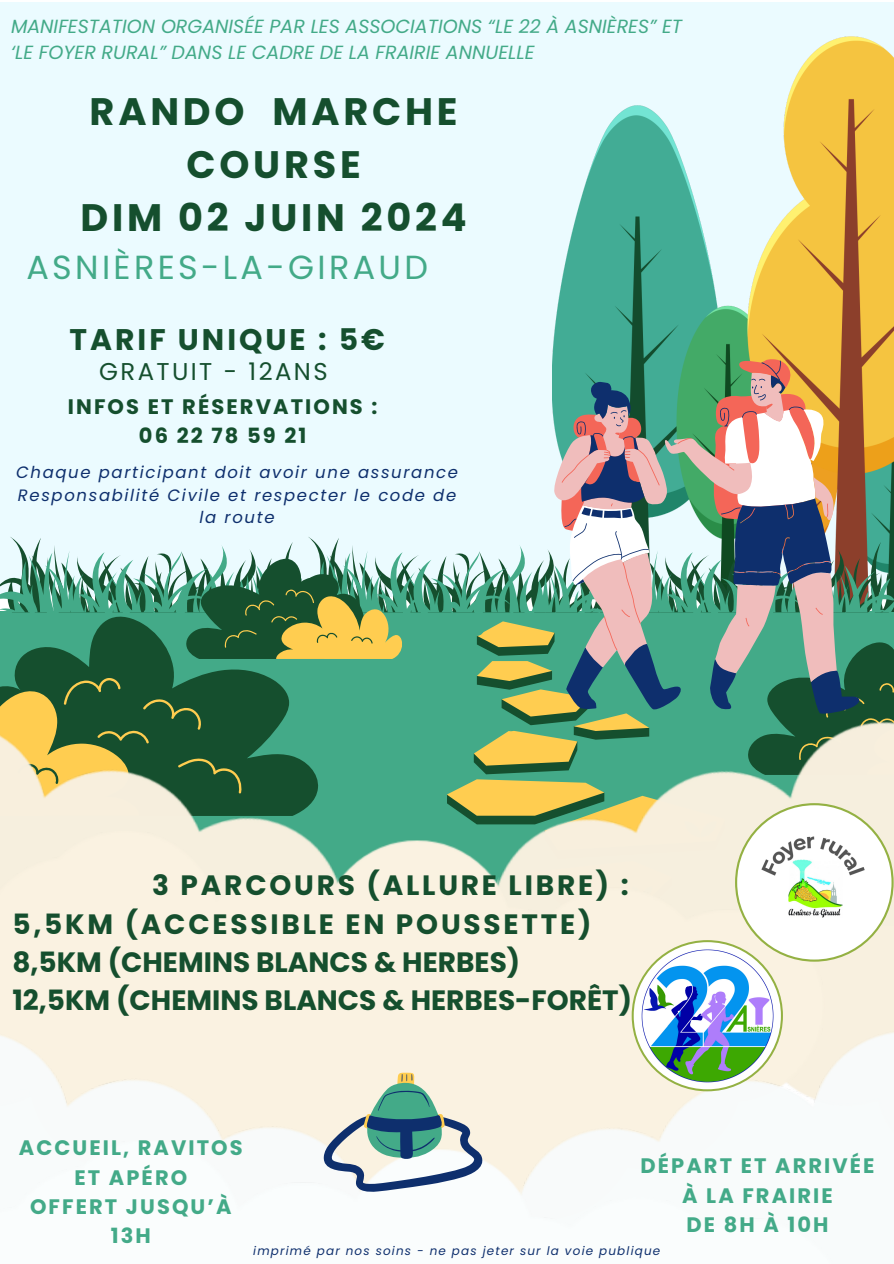
<style>
.page{position:relative;width:894px;height:1264px;background:#fff}
.page>*{position:absolute;margin:0;border:0;box-sizing:border-box;transform-origin:0 0}
.t1{font:700 38.25px/52.8px "Poppins";letter-spacing:.1em;color:#154f2e;text-align:center}
.t2{font:33.45px "Poppins";letter-spacing:.1em;color:#43aa88}
.t3{font:700 29.85px "Poppins";letter-spacing:.1em;color:#154f2e}
.t4{font:700 27.9px/38.2px "Poppins";color:#154f2e}
.t5{font:24.3px "Poppins";letter-spacing:.1em;color:#154f2e}
.t6{font:700 21px/29.2px "Poppins";letter-spacing:.1em;color:#43aa88;text-align:center}
.t7{font:700 21px/29px "Poppins";letter-spacing:.1em;color:#154f2e;text-align:center}
.t8{font:italic 19.05px/25.8px "Poppins";color:#43aa88}
.t9{font:italic 16.5px/22.5px "Poppins";letter-spacing:.1em;color:#0e2f6d;text-align:center}
.t10{font:italic 12px "Poppins";letter-spacing:.1em;color:#0e2f6d}
</style>
<div class="page">
<div style="left:0;top:2px;width:893px;height:594px;background:#ebfbff"></div>
<img style="left:552px;top:36px;width:341px;height:357px">
<svg style="left:0;top:393px;width:893px;height:422px"></svg>
<svg style="left:552px;top:371px;width:9px;height:239px"></svg>
<svg style="left:564px;top:360px;width:298px;height:250px"></svg>
<img style="left:0;top:608px;width:383px;height:223px">
<img style="left:452px;top:610px;width:441px;height:309px">
<img style="left:0;top:831px;width:752px;height:241px">
<img style="left:0;top:917px;width:406px;height:223px">
<img style="left:475px;top:919px;width:418px;height:221px">
<img style="left:222px;top:1140px;width:538px;height:79px">
<svg style="left:323px;top:1072px;width:162px;height:120px"></svg>
<svg style="left:631px;top:940px;width:151px;height:151px"></svg>
<div style="left:633px;top:942px;width:147px;height:147px;background:#fff;border-radius:50%"></div>
<img style="left:637px;top:945px;width:140px;height:140px;border-radius:50%">
<svg style="left:734px;top:803px;width:159px;height:158px"></svg>
<div style="left:737px;top:805px;width:154px;height:154px;background:#fff;border-radius:50%"></div>
<img style="left:740px;top:809px;width:147px;height:146px;border-radius:50%">
<h2 class="t8" style="left:11px;top:13px;width:672px">MANIFESTATION ORGANISÉE PAR LES ASSOCIATIONS “LE 22 À ASNIÈRES” ET ‘LE FOYER RURAL” DANS LE CADRE DE LA FRAIRIE ANNUELLE</h2>
<h4 class="t1" style="left:80px;top:85px;width:388px">RANDO MARCHE<br>COURSE<br>DIM 02 JUIN 2024</h4>
<h5 class="t2" style="left:26px;top:244px;width:403px">ASNIÈRES-LA-GIRAUD</h5>
<p class="t3" style="left:70px;top:318px;width:317px">TARIF UNIQUE : 5€</p>
<p class="t5" style="left:99px;top:354px;width:230px">GRATUIT - 12ANS</p>
<p class="t7" style="left:68px;top:392px;width:311px">INFOS ET RÉSERVATIONS :<br>06 22 78 59 21</p>
<p class="t9" style="left:16px;top:461px;width:443px">Chaque participant doit avoir une assurance<br>Responsabilité Civile et respecter le code de la route</p>
<h3 class="t4" style="left:12px;top:866px;width:621px;text-indent:140px">3 PARCOURS (ALLURE LIBRE) :<br>5,5KM (ACCESSIBLE EN POUSSETTE)<br>8,5KM (CHEMINS BLANCS &amp; HERBES)<br>12,5KM (CHEMINS BLANCS &amp; HERBES-FORÊT)</h3>
<p class="t6" style="left:19px;top:1133px;width:225px">ACCUEIL, RAVITOS<br>ET APÉRO<br>OFFERT JUSQU’À<br>13H</p>
<p class="t6" style="left:640px;top:1151px;width:236px">DÉPART ET ARRIVÉE<br>À LA FRAIRIE<br>DE 8H À 10H</p>
<p class="t10" style="left:253px;top:1242px;width:408px">imprimé par nos soins - ne pas jeter sur la voie publique</p>
</div>
